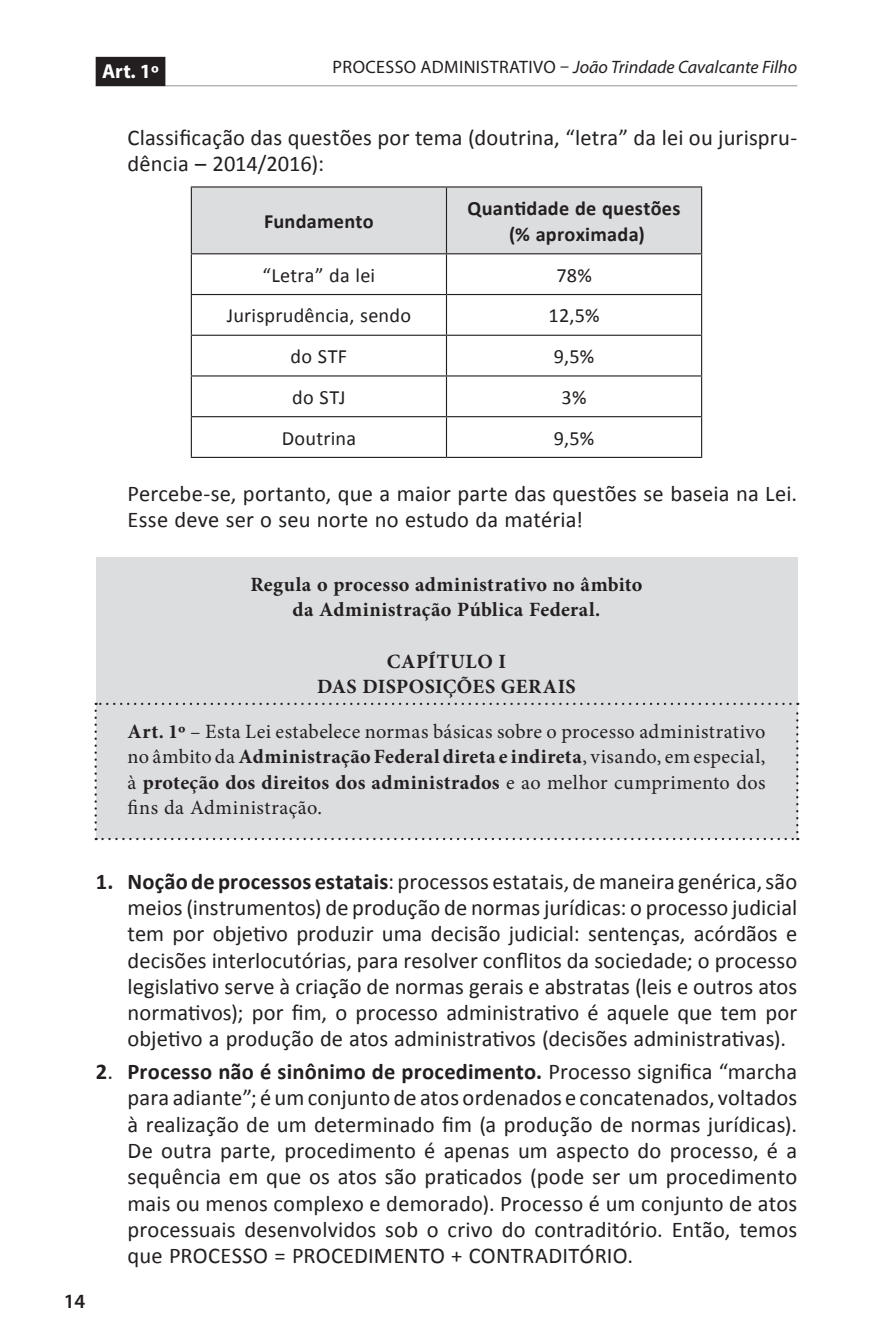
<style>
.page{position:relative;width:893px;height:1340px;background:#fff}
.page>*{position:absolute;margin:0;border:0;box-sizing:border-box;transform-origin:0 0}
.TEXTO_NUMERADO{font:22.5px/26.3px "Calibri";letter-spacing:.005em;color:#231f20;text-align:justify}
.TEXTO_NUMERADO_2{font:22.5px/26.3px "Calibri";letter-spacing:.005em;color:#231f20}
.LEGISLAÇÃO_texto{font:20.25px/25.4px "Minion Pro";letter-spacing:.025em;color:#231f20;text-align:justify}
.LEGISLAÇÃO_título{font:700 20.25px/25.4px "Minion Pro";letter-spacing:.02em;color:#231f20;text-align:center}
.TABELA{font:20.25px "Calibri";letter-spacing:.015em;color:#231f20}
.TABELA-2{font:700 20.25px/26.1px "Calibri";letter-spacing:.015em;color:#231f20;text-align:center}
.t1{font:700 20.25px "Myriad Pro";color:#fff}
.t2{font:600 20.25px "Myriad Pro";color:#231f20}
.t3{font:italic 18px "Myriad Pro";color:#231f20}
.s1{font-style:normal}
.s2{font-weight:700}
</style>
<div class="page">
<hr style="left:96px;top:85px;width:701px;height:1px;background:#939598">
<div style="left:96px;top:57px;width:69px;height:29px;background:#231f20"></div>
<div style="left:96px;top:557px;width:701px;height:84px;background:#dcdddf"></div>
<div style="left:96px;top:633px;width:701px;height:84px;background:#dcdddf"></div>
<div style="left:95px;top:702px;width:703px;height:138px;background:#dcdddf"></div>
<div style="left:192px;top:187px;width:509px;height:66px;background:#dcdddf"></div>
<hr style="left:191px;top:186px;width:255px;height:1px;background:#231f20">
<hr style="left:191px;top:187px;width:1px;height:66px;background:#231f20">
<hr style="left:446px;top:186px;width:256px;height:1px;background:#231f20">
<hr style="left:446px;top:187px;width:1px;height:66px;background:#231f20">
<hr style="left:701px;top:187px;width:1px;height:66px;background:#231f20">
<hr style="left:191px;top:253px;width:255px;height:1px;background:#231f20">
<hr style="left:191px;top:254px;width:1px;height:40px;background:#231f20">
<hr style="left:446px;top:253px;width:256px;height:1px;background:#231f20">
<hr style="left:446px;top:254px;width:1px;height:40px;background:#231f20">
<hr style="left:701px;top:254px;width:1px;height:40px;background:#231f20">
<hr style="left:191px;top:294px;width:255px;height:1px;background:#231f20">
<hr style="left:191px;top:295px;width:1px;height:40px;background:#231f20">
<hr style="left:446px;top:294px;width:256px;height:1px;background:#231f20">
<hr style="left:446px;top:295px;width:1px;height:40px;background:#231f20">
<hr style="left:701px;top:295px;width:1px;height:40px;background:#231f20">
<hr style="left:191px;top:335px;width:255px;height:1px;background:#231f20">
<hr style="left:191px;top:336px;width:1px;height:39px;background:#231f20">
<hr style="left:446px;top:335px;width:256px;height:1px;background:#231f20">
<hr style="left:446px;top:336px;width:1px;height:39px;background:#231f20">
<hr style="left:701px;top:336px;width:1px;height:39px;background:#231f20">
<hr style="left:191px;top:375px;width:255px;height:1px;background:#231f20">
<hr style="left:191px;top:376px;width:1px;height:40px;background:#231f20">
<hr style="left:446px;top:375px;width:256px;height:1px;background:#231f20">
<hr style="left:446px;top:376px;width:1px;height:40px;background:#231f20">
<hr style="left:701px;top:376px;width:1px;height:40px;background:#231f20">
<hr style="left:191px;top:416px;width:255px;height:1px;background:#231f20">
<hr style="left:191px;top:417px;width:1px;height:40px;background:#231f20">
<hr style="left:446px;top:416px;width:256px;height:1px;background:#231f20">
<hr style="left:446px;top:417px;width:1px;height:40px;background:#231f20">
<hr style="left:701px;top:417px;width:1px;height:40px;background:#231f20">
<hr style="left:191px;top:457px;width:255px;height:1px;background:#231f20">
<hr style="left:446px;top:457px;width:256px;height:1px;background:#231f20">
<p class="t1" style="left:102px;top:58px;width:58px">Art. 1º</p>
<p class="t3" style="left:333px;top:56px;width:466px"><span class="s1">PROCESSO ADMINISTRATIVO –</span> João Trindade Cavalcante Filho</p>
<p class="TEXTO_NUMERADO_2" style="left:128px;top:123px;width:671px">Classificação das questões por tema (doutrina, “letra” da lei ou jurispru&shy;dência – 2014/2016):</p>
<p class="TABELA-2" style="left:264px;top:207px;width:111px">Fundamento</p>
<p class="TABELA-2" style="left:468px;top:194px;width:214px">Quantidade de questões (% aproximada)</p>
<p class="TABELA" style="left:263px;top:261px;width:114px">“Letra” da lei</p>
<p class="TABELA" style="left:556px;top:261px;width:37px">78%</p>
<p class="TABELA" style="left:227px;top:302px;width:186px">Jurisprudência, sendo</p>
<p class="TABELA" style="left:549px;top:302px;width:52px">12,5%</p>
<p class="TABELA" style="left:291px;top:342px;width:58px">do STF</p>
<p class="TABELA" style="left:554px;top:342px;width:42px">9,5%</p>
<p class="TABELA" style="left:292px;top:383px;width:55px">do STJ</p>
<p class="TABELA" style="left:562px;top:383px;width:26px">3%</p>
<p class="TABELA" style="left:282px;top:424px;width:76px">Doutrina</p>
<p class="TABELA" style="left:554px;top:424px;width:42px">9,5%</p>
<p class="TEXTO_NUMERADO_2" style="left:128px;top:479px;width:671px">Percebe-se, portanto, que a maior parte das questões se baseia na Lei.<br>Esse deve ser o seu norte no estudo da matéria!</p>
<p class="LEGISLAÇÃO_título" style="left:250px;top:571px;width:394px">Regula o processo administrativo no âmbito da Administração Pública Federal.</p>
<p class="LEGISLAÇÃO_título" style="left:317px;top:648px;width:260px">CAPÍTULO I<br>DAS DISPOSIÇÕES GERAIS</p>
<p class="LEGISLAÇÃO_texto" style="left:128px;top:718px;width:639px"><span class="s2">Art. 1º</span> – Esta Lei estabelece normas básicas sobre o processo administrativo no âmbito da <span class="s2">Administração Federal direta e indireta</span>, visando, em especial, à <span class="s2">proteção dos direitos dos administrados</span> e ao melhor cumprimento dos fins da Administração.</p>
<p class="t2" style="left:64px;top:1288px;width:23px">14</p>
<p class="TEXTO_NUMERADO" style="left:128px;top:867px;width:671px;text-indent:-32px"><span class="s2">1. Noção de processos estatais</span>: processos estatais, de maneira genérica, são meios (instrumentos) de produção de normas jurídicas: o processo judicial tem por objetivo produzir uma decisão judicial: sentenças, acórdãos e decisões interlocutórias, para resolver conflitos da sociedade; o processo legislativo serve à criação de normas gerais e abstratas (leis e outros atos normativos); por fim, o processo administrativo é aquele que tem por objetivo a produção de atos administrativos (decisões administrativas).</p>
<p class="TEXTO_NUMERADO" style="left:128px;top:1057px;width:671px;text-indent:-32px"><span class="s2">2</span>. <span class="s2">Processo não é sinônimo de procedimento.</span> Processo significa “marcha para adiante”; é um conjunto de atos ordenados e concatenados, voltados à realização de um determinado fim (a produção de normas jurídicas).<br>De outra parte, procedimento é apenas um aspecto do processo, é a sequência em que os atos são praticados (pode ser um procedimento mais ou menos complexo e demorado). Processo é um conjunto de atos processuais desenvolvidos sob o crivo do contraditório. Então, temos que PROCESSO = PROCEDIMENTO + CONTRADITÓRIO.</p>
</div>
